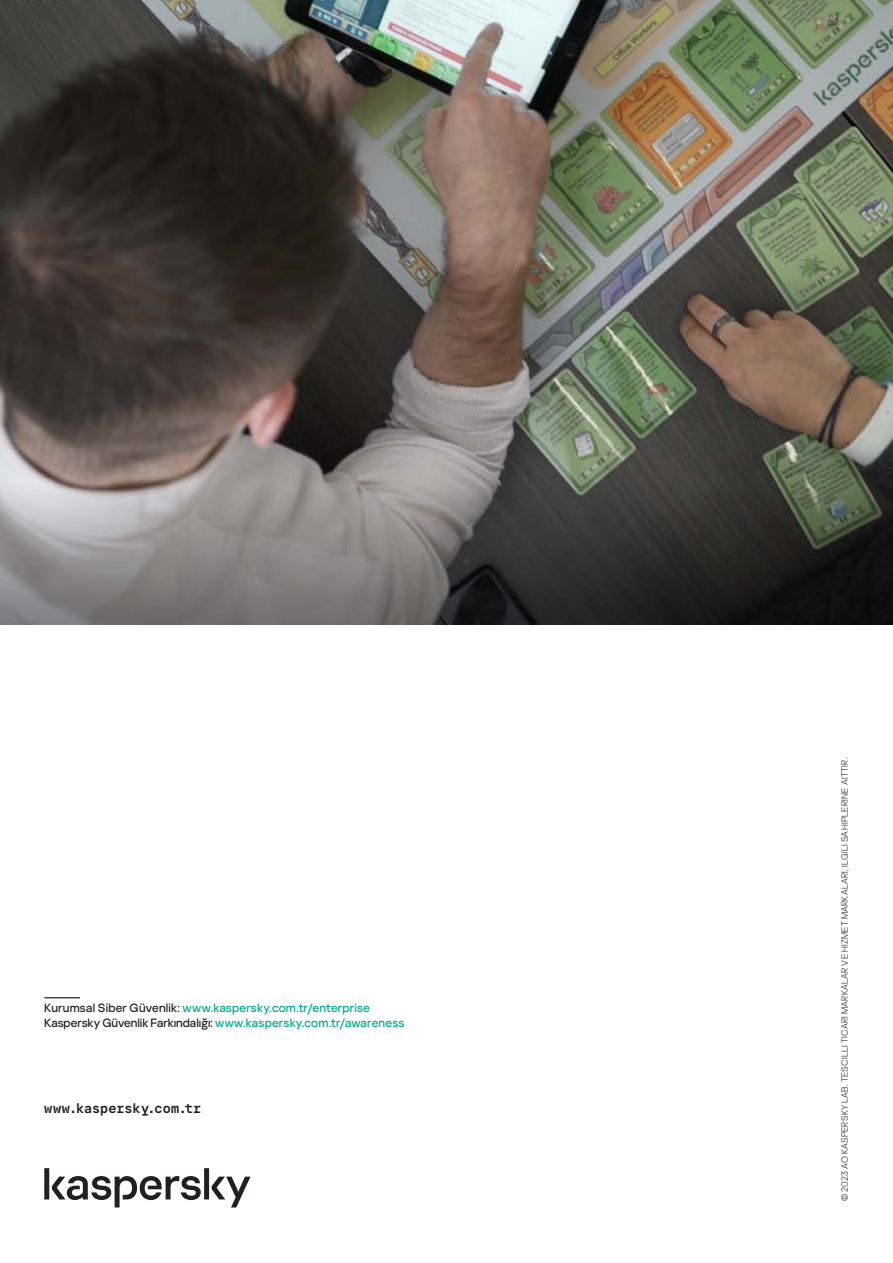
<style>
.page{position:relative;width:893px;height:1263px;background:#fff}
.page>*{position:absolute;margin:0;border:0;box-sizing:border-box;transform-origin:0 0}
.t1{font:700 13.5px "Kaspersky Sans Mono";letter-spacing:.005em;color:#231f20}
.t2{font:500 12px/14.4px "Kaspersky Sans Display";letter-spacing:.015em;color:#00a88e}
.t3{font:300 9px "Kaspersky Sans Display";letter-spacing:.025em;color:#231f20}
.s1{color:#231f20}
</style>
<div class="page">
<img style="left:0;top:0;width:893px;height:624px">
<hr style="left:44px;top:997px;width:36px;height:1px;background:#231f20">
<svg style="left:44px;top:1168px;width:206px;height:39px"></svg>
<p class="t2" style="left:44px;top:1000px;width:362px"><span class="s1">Kurumsal Siber Güvenlik:</span> www.kaspersky.com.tr/enterprise<br><span class="s1">Kaspersky Güvenlik Farkındalığı:</span> www.kaspersky.com.tr/awareness</p>
<p class="t1" style="left:44px;top:1098px;width:158px">www.kaspersky.com.tr</p>
<p class="t3" style="left:838px;top:1201px;width:445px;rotate:-90deg">© 2023 AO KASPERSKY LAB. TESCILLI TICARI MARKALAR VE HIZMET MARKALARI, ILGILI SAHIPLERINE AITTIR.</p>
</div>
